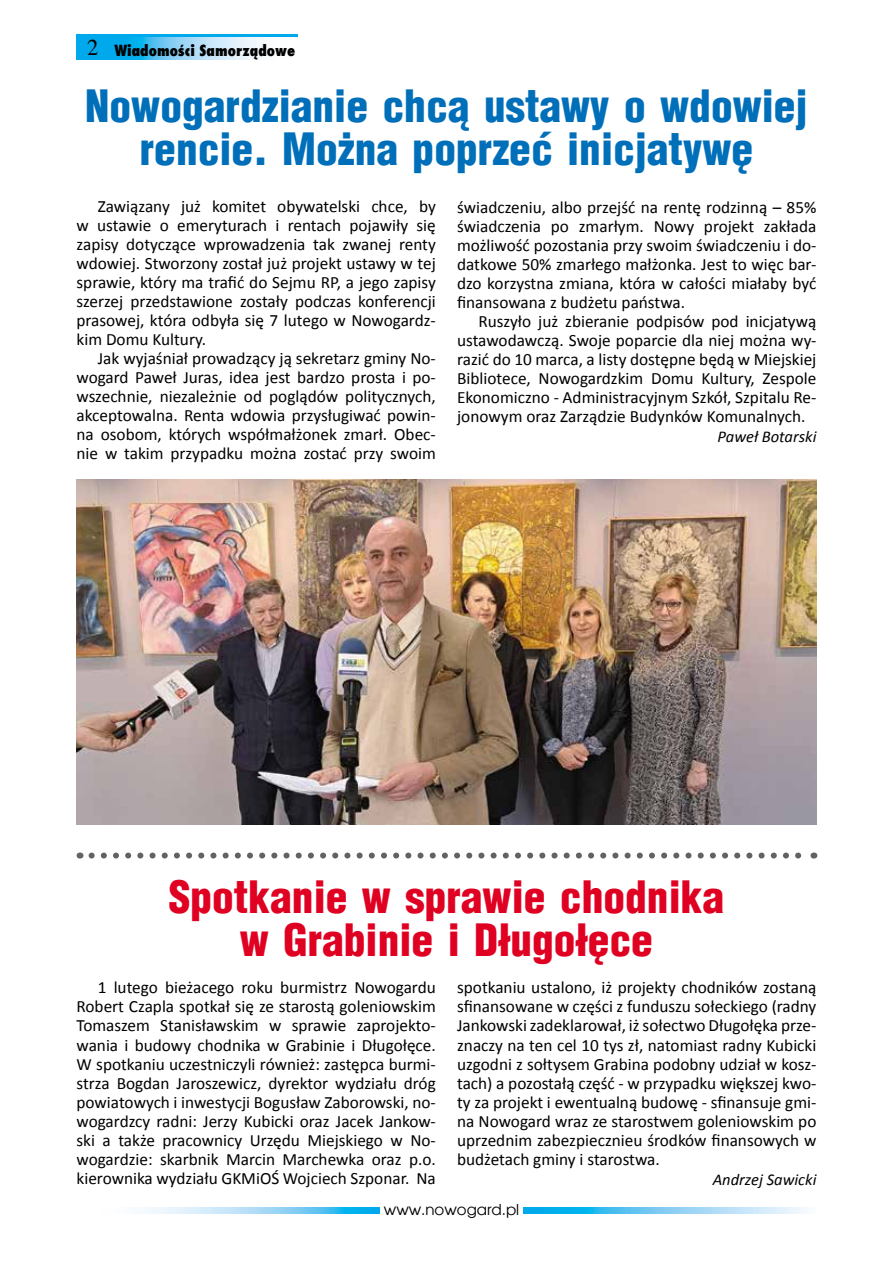
<style>
.page{position:relative;width:893px;height:1263px;background:#fff}
.page>*{position:absolute;margin:0;border:0;box-sizing:border-box;transform-origin:0 0}
.t1{font:900 43.5px/43.5px "Switzerland Cond";color:#006fb9;text-align:center}
.t2{font:900 43.5px/43.5px "Switzerland Cond";color:#df0022;text-align:center}
.t3{font:17.25px/19px "Calibri";color:#000;text-align:justify}
.t4{font:italic 16.5px "Calibri";color:#000}
.t5{font:800 15px "Fujiyama";color:#000}
.t6{font:15px "Avalon";color:#000}
.s1{font-family:"Times";font-weight:400;font-size:22.5px}
</style>
<div class="page">
<svg style="left:147px;top:1207px;width:658px;height:6px;background:#81d0f4"></svg>
<div style="left:380px;top:1203px;width:143px;height:15px;background:#fff"></div>
<div style="left:77px;top:34px;width:221px;height:26px;background:#00a8ec"></div>
<svg style="left:138px;top:37px;width:160px;height:23px;background:#b9e3f8"></svg>
<svg style="left:92px;top:852px;width:710px;height:6px"></svg>
<img style="left:77px;top:479px;width:739px;height:346px">
<p class="t5" style="left:87px;top:40px;width:210px"><span class="s1">2</span> Wiadomości Samorządowe</p>
<h1 class="t1" style="left:85px;top:83px;width:724px">Nowogardzianie chcą ustawy o wdowiej rencie. Można poprzeć inicjatywę</h1>
<p class="t3" style="left:457px;top:197px;width:361px">świadczeniu, albo przejść na rentę rodzinną – 85% świadczenia po zmarłym. Nowy projekt zakłada możliwość pozostania przy swoim świadczeniu i do&shy;datkowe 50% zmarłego małżonka. Jest to więc bar&shy;dzo korzystna zmiana, która w całości miałaby być finansowana z budżetu państwa.</p>
<p class="t3" style="left:457px;top:311px;width:361px;text-indent:21px">Ruszyło już zbieranie podpisów pod inicjatywą ustawodawczą. Swoje poparcie dla niej można wy&shy;razić do 10 marca, a listy dostępne będą w Miejskiej Bibliotece, Nowogardzkim Domu Kultury, Zespole Ekonomiczno - Administracyjnym Szkół, Szpitalu Re&shy;jonowym oraz Zarządzie Budynków Komunalnych.</p>
<p class="t4" style="left:718px;top:426px;width:100px">Paweł Botarski</p>
<p class="t3" style="left:77px;top:196px;width:361px;text-indent:21px">Zawiązany już komitet obywatelski chce, by w ustawie o emeryturach i rentach pojawiły się zapisy dotyczące wprowadzenia tak zwanej renty wdowiej. Stworzony został już projekt ustawy w tej sprawie, który ma trafić do Sejmu RP, a jego zapisy szerzej przedstawione zostały podczas konferencji prasowej, która odbyła się 7 lutego w Nowogardz&shy;kim Domu Kultury.</p>
<p class="t3" style="left:77px;top:348px;width:361px;text-indent:21px">Jak wyjaśniał prowadzący ją sekretarz gminy No&shy;wogard Paweł Juras, idea jest bardzo prosta i po&shy;wszechnie, niezależnie od poglądów politycznych, akceptowalna. Renta wdowia przysługiwać powin&shy;na osobom, których współmałżonek zmarł. Obec&shy;nie w takim przypadku można zostać przy swoim</p>
<h1 class="t2" style="left:169px;top:874px;width:557px">Spotkanie w sprawie chodnika w Grabinie i Długołęce</h1>
<p class="t3" style="left:457px;top:977px;width:361px">spotkaniu ustalono, iż projekty chodników zostaną sfinansowane w części z funduszu sołeckiego (radny Jankowski zadeklarował, iż sołectwo Długołęka prze&shy;znaczy na ten cel 10 tys zł, natomiast radny Kubicki uzgodni z sołtysem Grabina podobny udział w kosz&shy;tach) a pozostałą część - w przypadku większej kwo&shy;ty za projekt i ewentualną budowę - sfinansuje gmi&shy;na Nowogard wraz ze starostwem goleniowskim po uprzednim zabezpiecznieu środków finansowych w budżetach gminy i starostwa.</p>
<p class="t4" style="left:713px;top:1169px;width:105px">Andrzej Sawicki</p>
<p class="t3" style="left:77px;top:977px;width:361px;text-indent:21px">1 lutego bieżacego roku burmistrz Nowogardu Robert Czapla spotkał się ze starostą goleniowskim Tomaszem Stanisławskim w sprawie zaprojekto&shy;wania i budowy chodnika w Grabinie i Długołęce.<br>W spotkaniu uczestniczyli również: zastępca burmi&shy;strza Bogdan Jaroszewicz, dyrektor wydziału dróg powiatowych i inwestycji Bogusław Zaborowski, no&shy;wogardzcy radni: Jerzy Kubicki oraz Jacek Jankow&shy;ski a także pracownicy Urzędu Miejskiego w No&shy;wogardzie: skarbnik Marcin Marchewka oraz p.o. kierownika wydziału GKMiOŚ Wojciech Szponar. Na</p>
<p class="t6" style="left:384px;top:1200px;width:137px">www.nowogard.pl</p>
</div>
